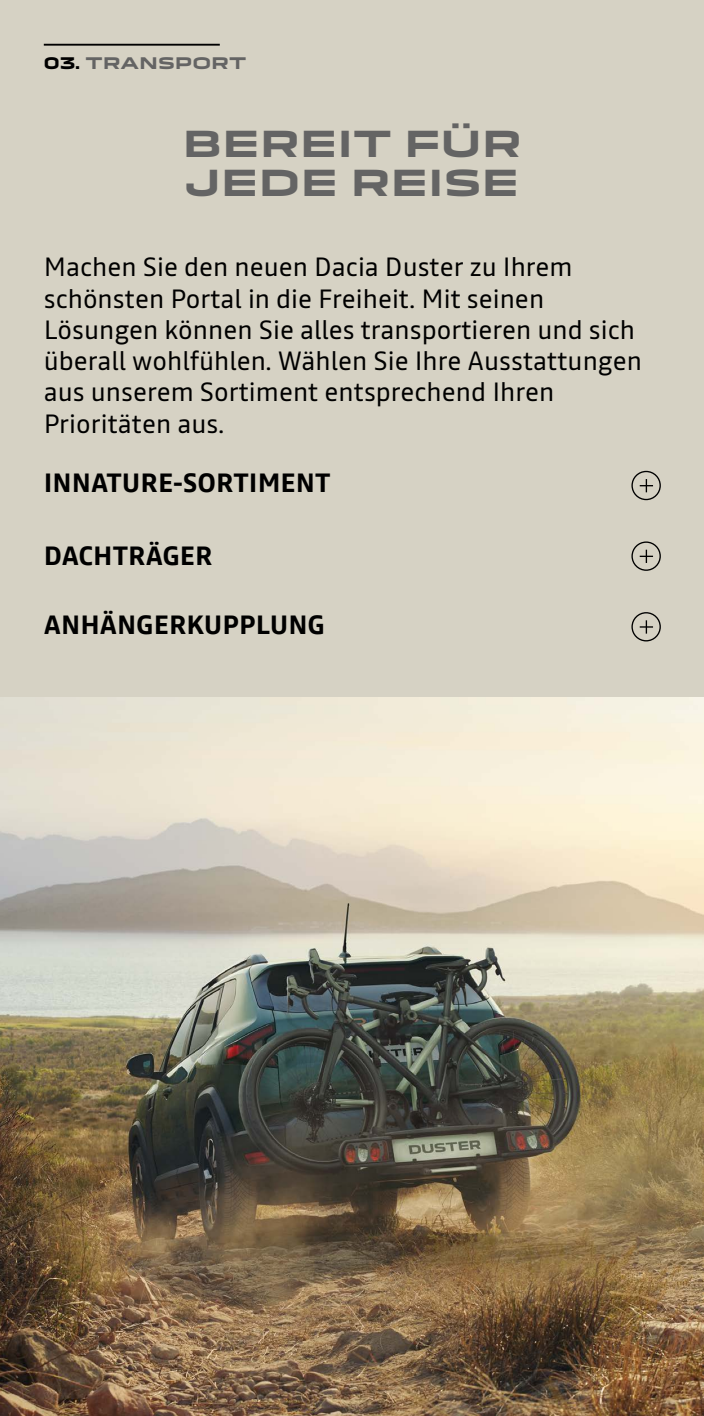
<style>
.page{position:relative;width:704px;height:1416px;background:#fff}
.page>*{position:absolute;margin:0;border:0;box-sizing:border-box;transform-origin:0 0}
.t1{font:700 35px/38.1px "Dacia Block Extended";color:#646464}
.t2{font:26.25px/31.2px "Read";color:#000}
.t3{font:700 26.25px "Read";color:#000}
.t4{font:700 15.62px "Dacia Block Extended";color:#646464}
.s1{color:#000}
</style>
<div class="page">
<div style="left:0;top:0;width:703px;height:1416px;background:#d6d2c4"></div>
<img style="left:0;top:697px;width:703px;height:719px">
<hr style="left:44px;top:44px;width:176px;height:2px;background:#000">
<div style="left:631px;top:471px;width:29px;height:29px;border:1px solid #000;border-radius:50%"></div>
<svg style="left:639px;top:479px;width:13px;height:13px"></svg>
<div style="left:631px;top:541px;width:29px;height:30px;border:1px solid #000;border-radius:50%"></div>
<svg style="left:639px;top:550px;width:13px;height:13px"></svg>
<div style="left:631px;top:612px;width:29px;height:29px;border:1px solid #000;border-radius:50%"></div>
<svg style="left:639px;top:620px;width:13px;height:13px"></svg>
<p class="t4" style="left:44px;top:54px;width:204px"><span class="s1">03.</span> TRANSPORT</p>
<h1 class="t1" style="left:182px;top:126px;width:340px">BEREIT FÜR<br>JEDE REISE</h1>
<p class="t2" style="left:44px;top:252px;width:599px">Machen Sie den neuen Dacia Duster zu Ihrem schönsten Portal in die Freiheit. Mit seinen Lösungen können Sie alles transportieren und sich überall wohlfühlen. Wählen Sie Ihre Ausstattungen aus unserem Sortiment entsprechend Ihren Prioritäten aus.</p>
<p class="t3" style="left:44px;top:467px;width:288px">INNATURE-SORTIMENT</p>
<p class="t3" style="left:44px;top:540px;width:170px">DACHTRÄGER</p>
<p class="t3" style="left:44px;top:609px;width:282px">ANHÄNGERKUPPLUNG</p>
</div>
